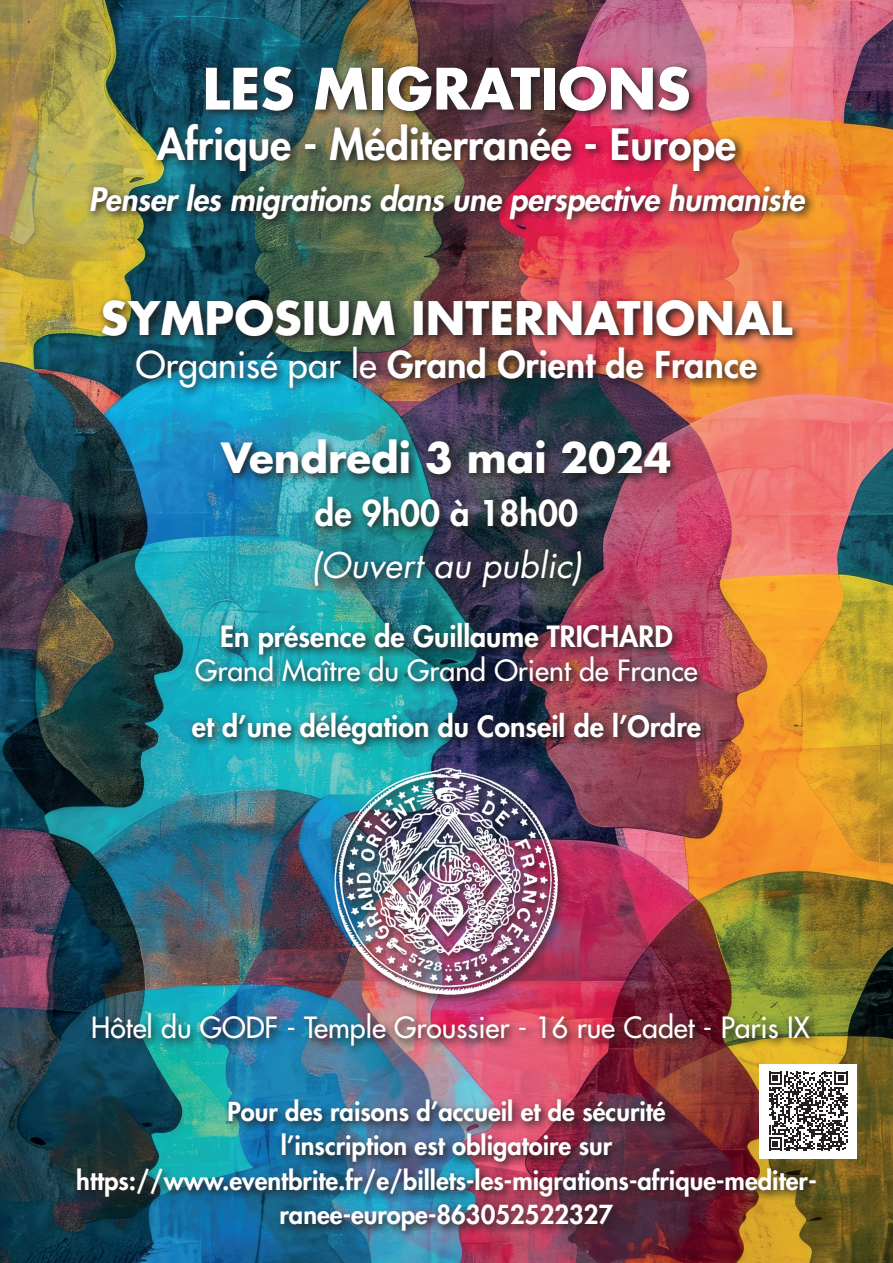
<style>
.page{position:relative;width:893px;height:1263px;background:#fff}
.page>*{position:absolute;margin:0;border:0;box-sizing:border-box;transform-origin:0 0}
.t1{font:700 55.5px "Futura Std";color:#fff}
.t2{font:700 45px "Futura Std";color:#fff}
.t3{font:800 42px "Futura Std";color:#fff}
.t4{font:700 40.5px "Futura Std";color:#fff}
.t5{font:800 36px "Futura Std";color:#fff}
.t6{font:italic 34.5px "Futura Std";color:#fff}
.t7{font:800 34.5px "Futura Std";color:#fff}
.t8{font:italic 800 31.5px "Futura Std";letter-spacing:-.01em;color:#fff}
.t9{font:500 28.5px "Futura Std";color:#fff}
.t10{font:800 28.5px "Futura Std";color:#fff}
.t11{font:800 25.5px/34.5px "Futura Std";color:#fff;text-align:center}
.s1{font-weight:500}
</style>
<div class="page">
<img style="left:0;top:0;width:893px;height:1263px">
<img style="left:86px;top:62px;width:730px;height:168px">
<img style="left:72px;top:295px;width:754px;height:946px">
<img style="left:326px;top:762px;width:240px;height:240px">
<div style="left:759px;top:1064px;width:98px;height:94px;background:#fff"></div>
<svg style="left:769px;top:1071px;width:78px;height:79px"></svg>
<h1 class="t1" style="left:202px;top:52px;width:490px">LES MIGRATIONS</h1>
<h3 class="t3" style="left:157px;top:118px;width:581px">Afrique - Méditerranée - Europe</h3>
<p class="t8" style="left:89px;top:184px;width:717px">Penser les migrations dans une perspective humaniste</p>
<h2 class="t2" style="left:101px;top:288px;width:693px">SYMPOSIUM INTERNATIONAL</h2>
<h3 class="t5" style="left:136px;top:342px;width:623px"><span class="s1">Organisé par le</span> Grand Orient de France</h3>
<h3 class="t4" style="left:221px;top:431px;width:452px">Vendredi 3 mai 2024</h3>
<h3 class="t7" style="left:315px;top:491px;width:265px">de 9h00 à 18h00</h3>
<h3 class="t6" style="left:311px;top:545px;width:273px">(Ouvert au public)</h3>
<p class="t10" style="left:220px;top:618px;width:454px">En présence de Guillaume TRICHARD</p>
<p class="t9" style="left:195px;top:656px;width:504px">Grand Maître du Grand Orient de France</p>
<p class="t10" style="left:192px;top:708px;width:511px">et d’une délégation du Conseil de l’Ordre</p>
<p class="t9" style="left:91px;top:1013px;width:720px">Hôtel du GODF - Temple Groussier - 16 rue Cadet - Paris IX</p>
<p class="t11" style="left:76px;top:1094px;width:742px">Pour des raisons d’accueil et de sécurité<br>l’inscription est obligatoire sur https://www.eventbrite.fr/e/billets-les-migrations-afrique-mediter&shy;ranee-europe-863052522327</p>
</div>
